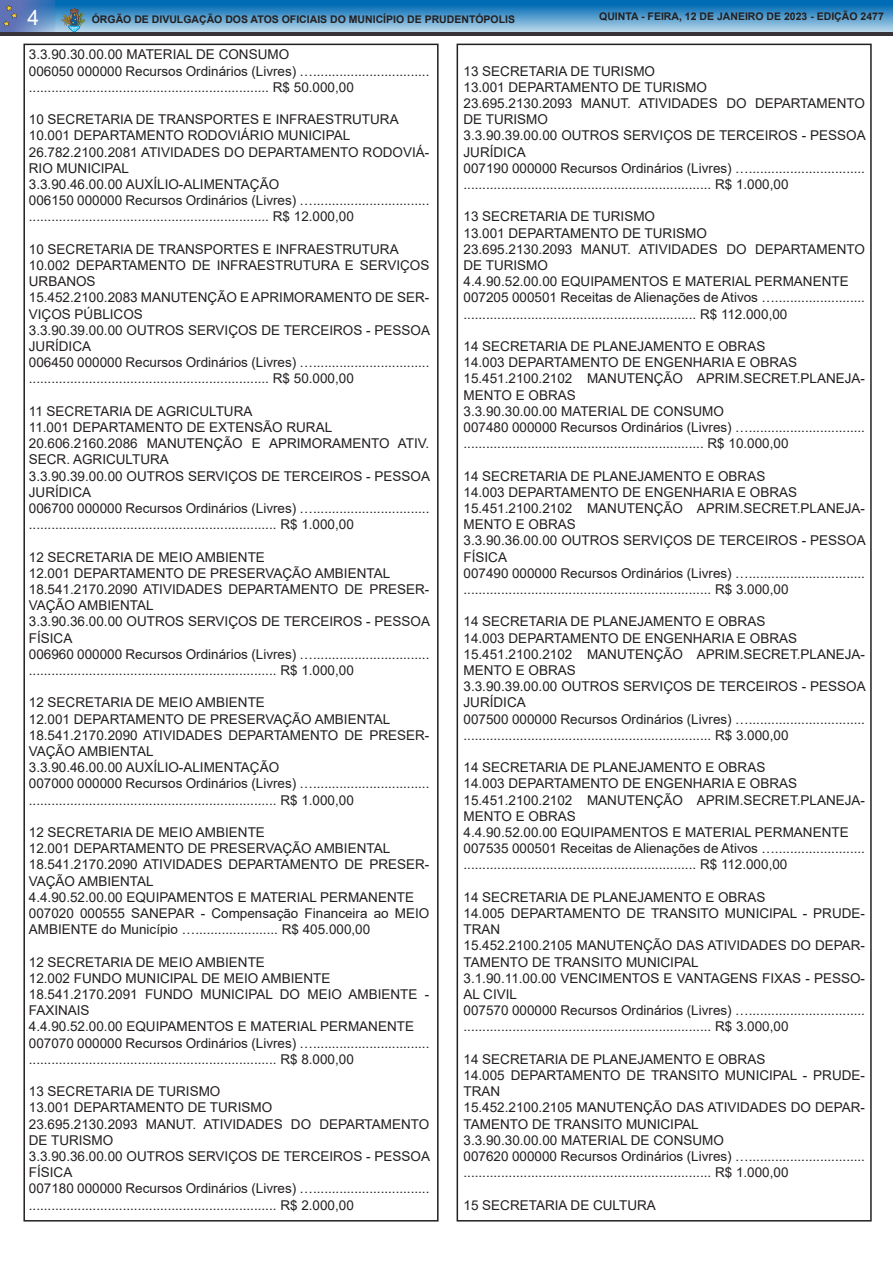
<style>
.page{position:relative;width:893px;height:1263px;background:#fff}
.page>*{position:absolute;margin:0;border:0;box-sizing:border-box;transform-origin:0 0}
.t1{font:21px "Arial";color:#fff}
.t2{font:13.5px/16.2px "Arial";color:#231f20}
.t3{font:700 10.5px "Arial";color:#231f20}
</style>
<div class="page">
<img style="left:56px;top:0;width:837px;height:32px">
<img style="left:0;top:0;width:56px;height:32px">
<svg style="left:3px;top:5px;width:15px;height:22px"></svg>
<svg style="left:59px;top:8px;width:27px;height:24px"></svg>
<hr style="left:0;top:32px;width:893px;height:4px;background:#383336">
<h1 class="t1" style="left:28px;top:3px;width:13px">4</h1>
<p class="t3" style="left:92px;top:12px;width:425px">ÓRGÃO DE DIVULGAÇÃO DOS ATOS OFICIAIS DO MUNICÍPIO DE PRUDENTÓPOLIS</p>
<p class="t3" style="left:599px;top:9px;width:286px">QUINTA - FEIRA, 12 DE JANEIRO DE 2023 - EDIÇÃO 2477</p>
<p class="t2" style="left:29px;top:46px;width:262px">3.3.90.30.00.00 MATERIAL DE CONSUMO</p>
<p class="t2" style="left:29px;top:63px;width:402px">006050 000000 Recursos Ordinários (Livres) …............................... ................................................................ R$ 50.000,00</p>
<p class="t2" style="left:29px;top:111px;width:371px">10 SECRETARIA DE TRANSPORTES E INFRAESTRUTURA</p>
<p class="t2" style="left:29px;top:127px;width:323px">10.001 DEPARTAMENTO RODOVIÁRIO MUNICIPAL</p>
<p class="t2" style="left:29px;top:144px;width:402px">26.782.2100.2081 ATIVIDADES DO DEPARTAMENTO RODOVIÁ-<br>RIO MUNICIPAL</p>
<p class="t2" style="left:29px;top:176px;width:252px">3.3.90.46.00.00 AUXÍLIO-ALIMENTAÇÃO</p>
<p class="t2" style="left:29px;top:192px;width:402px">006150 000000 Recursos Ordinários (Livres) …............................... ................................................................ R$ 12.000,00</p>
<p class="t2" style="left:29px;top:241px;width:371px">10 SECRETARIA DE TRANSPORTES E INFRAESTRUTURA</p>
<p class="t2" style="left:29px;top:257px;width:402px">10.002 DEPARTAMENTO DE INFRAESTRUTURA E SERVIÇOS<br>URBANOS</p>
<p class="t2" style="left:29px;top:289px;width:402px">15.452.2100.2083 MANUTENÇÃO E APRIMORAMENTO DE SER-<br>VIÇOS PÚBLICOS</p>
<p class="t2" style="left:29px;top:322px;width:403px">3.3.90.39.00.00 OUTROS SERVIÇOS DE TERCEIROS - PESSOA<br>JURÍDICA</p>
<p class="t2" style="left:29px;top:354px;width:402px">006450 000000 Recursos Ordinários (Livres) …............................... ................................................................ R$ 50.000,00</p>
<p class="t2" style="left:29px;top:403px;width:225px">11 SECRETARIA DE AGRICULTURA</p>
<p class="t2" style="left:29px;top:419px;width:305px">11.001 DEPARTAMENTO DE EXTENSÃO RURAL</p>
<p class="t2" style="left:29px;top:435px;width:402px">20.606.2160.2086 MANUTENÇÃO E APRIMORAMENTO ATIV.<br>SECR. AGRICULTURA</p>
<p class="t2" style="left:29px;top:468px;width:403px">3.3.90.39.00.00 OUTROS SERVIÇOS DE TERCEIROS - PESSOA<br>JURÍDICA</p>
<p class="t2" style="left:29px;top:500px;width:402px">006700 000000 Recursos Ordinários (Livres) …............................... .................................................................. R$ 1.000,00</p>
<p class="t2" style="left:29px;top:549px;width:238px">12 SECRETARIA DE MEIO AMBIENTE</p>
<p class="t2" style="left:29px;top:565px;width:363px">12.001 DEPARTAMENTO DE PRESERVAÇÃO AMBIENTAL</p>
<p class="t2" style="left:29px;top:581px;width:402px">18.541.2170.2090 ATIVIDADES DEPARTAMENTO DE PRESER-<br>VAÇÃO AMBIENTAL</p>
<p class="t2" style="left:29px;top:613px;width:403px">3.3.90.36.00.00 OUTROS SERVIÇOS DE TERCEIROS - PESSOA<br>FÍSICA</p>
<p class="t2" style="left:29px;top:646px;width:402px">006960 000000 Recursos Ordinários (Livres) …............................... .................................................................. R$ 1.000,00</p>
<p class="t2" style="left:29px;top:694px;width:238px">12 SECRETARIA DE MEIO AMBIENTE</p>
<p class="t2" style="left:29px;top:711px;width:363px">12.001 DEPARTAMENTO DE PRESERVAÇÃO AMBIENTAL</p>
<p class="t2" style="left:29px;top:727px;width:402px">18.541.2170.2090 ATIVIDADES DEPARTAMENTO DE PRESER-<br>VAÇÃO AMBIENTAL</p>
<p class="t2" style="left:29px;top:759px;width:252px">3.3.90.46.00.00 AUXÍLIO-ALIMENTAÇÃO</p>
<p class="t2" style="left:29px;top:775px;width:402px">007000 000000 Recursos Ordinários (Livres) …............................... .................................................................. R$ 1.000,00</p>
<p class="t2" style="left:29px;top:824px;width:238px">12 SECRETARIA DE MEIO AMBIENTE</p>
<p class="t2" style="left:29px;top:840px;width:363px">12.001 DEPARTAMENTO DE PRESERVAÇÃO AMBIENTAL</p>
<p class="t2" style="left:29px;top:856px;width:402px">18.541.2170.2090 ATIVIDADES DEPARTAMENTO DE PRESER-<br>VAÇÃO AMBIENTAL</p>
<p class="t2" style="left:29px;top:889px;width:387px">4.4.90.52.00.00 EQUIPAMENTOS E MATERIAL PERMANENTE</p>
<p class="t2" style="left:29px;top:905px;width:402px">007020 000555 SANEPAR - Compensação Financeira ao MEIO<br>AMBIENTE do Município …...................... R$ 405.000,00</p>
<p class="t2" style="left:29px;top:954px;width:238px">12 SECRETARIA DE MEIO AMBIENTE</p>
<p class="t2" style="left:29px;top:970px;width:303px">12.002 FUNDO MUNICIPAL DE MEIO AMBIENTE</p>
<p class="t2" style="left:29px;top:986px;width:402px">18.541.2170.2091 FUNDO MUNICIPAL DO MEIO AMBIENTE -<br>FAXINAIS</p>
<p class="t2" style="left:29px;top:1018px;width:387px">4.4.90.52.00.00 EQUIPAMENTOS E MATERIAL PERMANENTE</p>
<p class="t2" style="left:29px;top:1035px;width:402px">007070 000000 Recursos Ordinários (Livres) …............................... .................................................................. R$ 8.000,00</p>
<p class="t2" style="left:29px;top:1083px;width:193px">13 SECRETARIA DE TURISMO</p>
<p class="t2" style="left:29px;top:1099px;width:245px">13.001 DEPARTAMENTO DE TURISMO</p>
<p class="t2" style="left:29px;top:1116px;width:402px">23.695.2130.2093 MANUT. ATIVIDADES DO DEPARTAMENTO<br>DE TURISMO</p>
<p class="t2" style="left:29px;top:1148px;width:403px">3.3.90.36.00.00 OUTROS SERVIÇOS DE TERCEIROS - PESSOA<br>FÍSICA</p>
<p class="t2" style="left:29px;top:1180px;width:402px">007180 000000 Recursos Ordinários (Livres) …............................... .................................................................. R$ 2.000,00</p>
<p class="t2" style="left:464px;top:63px;width:193px">13 SECRETARIA DE TURISMO</p>
<p class="t2" style="left:464px;top:79px;width:245px">13.001 DEPARTAMENTO DE TURISMO</p>
<p class="t2" style="left:464px;top:95px;width:403px">23.695.2130.2093 MANUT. ATIVIDADES DO DEPARTAMENTO<br>DE TURISMO</p>
<p class="t2" style="left:464px;top:127px;width:404px">3.3.90.39.00.00 OUTROS SERVIÇOS DE TERCEIROS - PESSOA<br>JURÍDICA</p>
<p class="t2" style="left:464px;top:160px;width:403px">007190 000000 Recursos Ordinários (Livres) …............................... .................................................................. R$ 1.000,00</p>
<p class="t2" style="left:464px;top:208px;width:193px">13 SECRETARIA DE TURISMO</p>
<p class="t2" style="left:464px;top:225px;width:245px">13.001 DEPARTAMENTO DE TURISMO</p>
<p class="t2" style="left:464px;top:241px;width:403px">23.695.2130.2093 MANUT. ATIVIDADES DO DEPARTAMENTO<br>DE TURISMO</p>
<p class="t2" style="left:464px;top:273px;width:387px">4.4.90.52.00.00 EQUIPAMENTOS E MATERIAL PERMANENTE</p>
<p class="t2" style="left:464px;top:289px;width:403px">007205 000501 Receitas de Alienações de Ativos …........................ .............................................................. R$ 112.000,00</p>
<p class="t2" style="left:464px;top:338px;width:303px">14 SECRETARIA DE PLANEJAMENTO E OBRAS</p>
<p class="t2" style="left:464px;top:354px;width:335px">14.003 DEPARTAMENTO DE ENGENHARIA E OBRAS</p>
<p class="t2" style="left:464px;top:370px;width:403px">15.451.2100.2102 MANUTENÇÃO APRIM.SECRET.PLANEJA-<br>MENTO E OBRAS</p>
<p class="t2" style="left:464px;top:403px;width:262px">3.3.90.30.00.00 MATERIAL DE CONSUMO</p>
<p class="t2" style="left:464px;top:419px;width:403px">007480 000000 Recursos Ordinários (Livres) …............................... ................................................................ R$ 10.000,00</p>
<p class="t2" style="left:464px;top:468px;width:303px">14 SECRETARIA DE PLANEJAMENTO E OBRAS</p>
<p class="t2" style="left:464px;top:484px;width:335px">14.003 DEPARTAMENTO DE ENGENHARIA E OBRAS</p>
<p class="t2" style="left:464px;top:500px;width:403px">15.451.2100.2102 MANUTENÇÃO APRIM.SECRET.PLANEJA-<br>MENTO E OBRAS</p>
<p class="t2" style="left:464px;top:532px;width:404px">3.3.90.36.00.00 OUTROS SERVIÇOS DE TERCEIROS - PESSOA<br>FÍSICA</p>
<p class="t2" style="left:464px;top:565px;width:403px">007490 000000 Recursos Ordinários (Livres) …............................... .................................................................. R$ 3.000,00</p>
<p class="t2" style="left:464px;top:613px;width:303px">14 SECRETARIA DE PLANEJAMENTO E OBRAS</p>
<p class="t2" style="left:464px;top:630px;width:335px">14.003 DEPARTAMENTO DE ENGENHARIA E OBRAS</p>
<p class="t2" style="left:464px;top:646px;width:403px">15.451.2100.2102 MANUTENÇÃO APRIM.SECRET.PLANEJA-<br>MENTO E OBRAS</p>
<p class="t2" style="left:464px;top:678px;width:404px">3.3.90.39.00.00 OUTROS SERVIÇOS DE TERCEIROS - PESSOA<br>JURÍDICA</p>
<p class="t2" style="left:464px;top:711px;width:403px">007500 000000 Recursos Ordinários (Livres) …............................... .................................................................. R$ 3.000,00</p>
<p class="t2" style="left:464px;top:759px;width:303px">14 SECRETARIA DE PLANEJAMENTO E OBRAS</p>
<p class="t2" style="left:464px;top:775px;width:335px">14.003 DEPARTAMENTO DE ENGENHARIA E OBRAS</p>
<p class="t2" style="left:464px;top:792px;width:403px">15.451.2100.2102 MANUTENÇÃO APRIM.SECRET.PLANEJA-<br>MENTO E OBRAS</p>
<p class="t2" style="left:464px;top:824px;width:387px">4.4.90.52.00.00 EQUIPAMENTOS E MATERIAL PERMANENTE</p>
<p class="t2" style="left:464px;top:840px;width:403px">007535 000501 Receitas de Alienações de Ativos …........................ .............................................................. R$ 112.000,00</p>
<p class="t2" style="left:464px;top:889px;width:303px">14 SECRETARIA DE PLANEJAMENTO E OBRAS</p>
<p class="t2" style="left:464px;top:905px;width:403px">14.005 DEPARTAMENTO DE TRANSITO MUNICIPAL - PRUDE-<br>TRAN</p>
<p class="t2" style="left:464px;top:937px;width:403px">15.452.2100.2105 MANUTENÇÃO DAS ATIVIDADES DO DEPAR-<br>TAMENTO DE TRANSITO MUNICIPAL</p>
<p class="t2" style="left:464px;top:970px;width:403px">3.1.90.11.00.00 VENCIMENTOS E VANTAGENS FIXAS - PESSO-<br>AL CIVIL</p>
<p class="t2" style="left:464px;top:1002px;width:403px">007570 000000 Recursos Ordinários (Livres) …............................... .................................................................. R$ 3.000,00</p>
<p class="t2" style="left:464px;top:1051px;width:303px">14 SECRETARIA DE PLANEJAMENTO E OBRAS</p>
<p class="t2" style="left:464px;top:1067px;width:403px">14.005 DEPARTAMENTO DE TRANSITO MUNICIPAL - PRUDE-<br>TRAN</p>
<p class="t2" style="left:464px;top:1099px;width:403px">15.452.2100.2105 MANUTENÇÃO DAS ATIVIDADES DO DEPAR-<br>TAMENTO DE TRANSITO MUNICIPAL</p>
<p class="t2" style="left:464px;top:1132px;width:262px">3.3.90.30.00.00 MATERIAL DE CONSUMO</p>
<p class="t2" style="left:464px;top:1148px;width:403px">007620 000000 Recursos Ordinários (Livres) …............................... .................................................................. R$ 1.000,00</p>
<p class="t2" style="left:464px;top:1197px;width:194px">15 SECRETARIA DE CULTURA</p>
</div>
